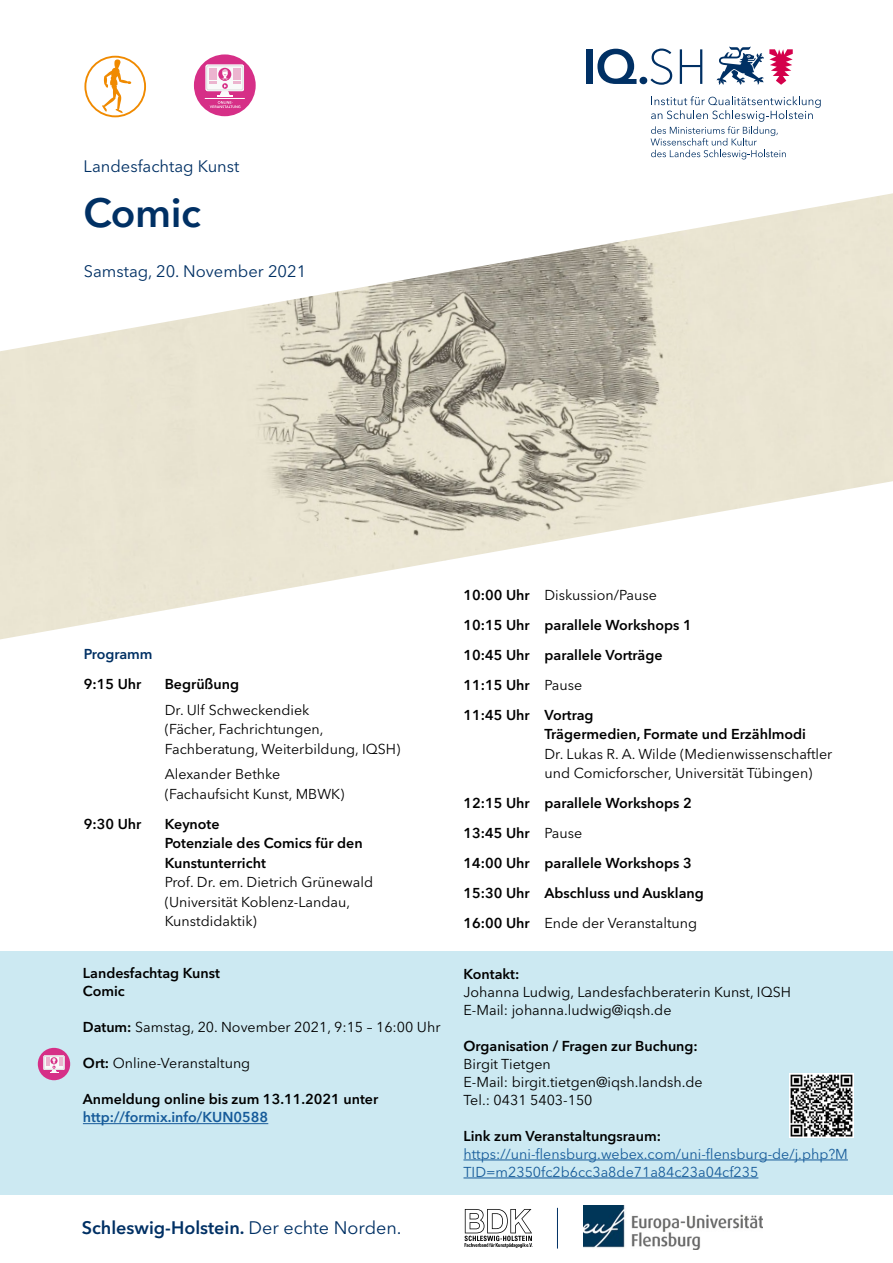
<style>
.page{position:relative;width:893px;height:1263px;background:#fff}
.page>*{position:absolute;margin:0;border:0;box-sizing:border-box;transform-origin:0 0}
.t1{font:600 40.5px "Avenir Next LT Pro";letter-spacing:-.01em;color:#003064}
.t2{font:600 18px "Avenir Next LT Pro";color:#003064}
.t3{font:16.5px "Avenir Next LT Pro";color:#003064}
.t4{font:14.25px/19.5px "Avenir Next LT Pro";color:#000}
.t5{font:600 14.25px/19.5px "Avenir Next LT Pro";color:#000}
.t6{font:14.25px/18px "Avenir Next LT Pro";color:#165b9a}
.t7{font:600 14.25px "Avenir Next LT Pro";color:#165b9a}
.t8{font:600 14.25px "Avenir Next LT Pro";color:#003064}
.s1{font-weight:600}
.s2{font-weight:400}
</style>
<div class="page">
<img style="left:0;top:351px;width:893px;height:288px">
<svg style="left:3px;top:46px;width:890px;height:305px"></svg>
<div style="left:0;top:951px;width:893px;height:312px;background:#cce9f2"></div>
<hr style="left:83px;top:1123px;width:185px;height:1px;background:#165b9a">
<hr style="left:463px;top:1159px;width:385px;height:1px;background:#165b9a">
<hr style="left:463px;top:1177px;width:295px;height:1px;background:#165b9a">
<div style="left:0;top:1195px;width:893px;height:68px;background:#fff"></div>
<svg style="left:650px;top:48px;width:22px;height:37px"></svg>
<svg style="left:680px;top:49px;width:22px;height:35px"></svg>
<svg style="left:717px;top:47px;width:76px;height:38px"></svg>
<div style="left:587px;top:50px;width:6px;height:34px;background:#003064"></div>
<svg style="left:597px;top:49px;width:39px;height:35px"></svg>
<div style="left:639px;top:77px;width:8px;height:7px;background:#003064;border-radius:50%"></div>
<svg style="left:651px;top:96px;width:170px;height:63px"></svg>
<div style="left:38px;top:1048px;width:32px;height:32px;background:#d62f87;border-radius:50%"></div>
<svg style="left:44px;top:1055px;width:20px;height:15px"></svg>
<div style="left:44px;top:1056px;width:20px;height:13px;border:1px solid #dddedf"></div>
<svg style="left:45px;top:1057px;width:17px;height:16px"></svg>
<div style="left:194px;top:54px;width:62px;height:62px;background:#d62f87;border-radius:50%"></div>
<div style="left:206px;top:65px;width:38px;height:26px;background:#e2e3e4;border-radius:2px"></div>
<svg style="left:207px;top:66px;width:36px;height:24px"></svg>
<div style="left:206px;top:66px;width:37px;height:24px;border:1px solid #dddedf;border-radius:2px"></div>
<div style="left:209px;top:68px;width:8px;height:9px;background:#ecb4cf"></div>
<div style="left:233px;top:68px;width:7px;height:9px;background:#ecb4cf"></div>
<svg style="left:209px;top:69px;width:31px;height:39px"></svg>
<hr style="left:205px;top:98px;width:40px;height:1px;background:#fff">
<svg style="left:83px;top:54px;width:65px;height:65px"></svg>
<svg style="left:84px;top:56px;width:62px;height:61px"></svg>
<svg style="left:464px;top:1209px;width:68px;height:39px"></svg>
<img style="left:584px;top:1206px;width:179px;height:43px">
<hr style="left:557px;top:1208px;width:1px;height:40px;background:#003064">
<img style="left:789px;top:1073px;width:64px;height:64px">
<p class="t3" style="left:84px;top:156px;width:157px">Landesfachtag Kunst</p>
<p class="t1" style="left:84px;top:188px;width:119px">Comic</p>
<p class="t3" style="left:84px;top:261px;width:224px">Samstag, 20. November 2021</p>
<p class="t8" style="left:84px;top:646px;width:70px">Programm</p>
<p class="t5" style="left:84px;top:674px;width:59px">9:15 Uhr</p>
<p class="t5" style="left:165px;top:674px;width:76px">Begrüßung</p>
<p class="t4" style="left:165px;top:700px;width:160px">Dr. Ulf Schweckendiek (Fächer, Fachrichtungen,</p>
<p class="t4" style="left:165px;top:739px;width:237px">Fachberatung, Weiterbildung, IQSH)</p>
<p class="t4" style="left:165px;top:765px;width:181px">Alexander Bethke (Fachaufsicht Kunst, MBWK)</p>
<p class="t5" style="left:84px;top:814px;width:59px">9:30 Uhr</p>
<p class="t5" style="left:165px;top:814px;width:199px">Keynote<br>Potenziale des Comics für den<br>Kunstunterricht</p>
<p class="t4" style="left:165px;top:873px;width:210px">Prof. Dr. em. Dietrich Grünewald (Universität Koblenz-Landau,<br>Kunstdidaktik)</p>
<p class="t5" style="left:83px;top:963px;width:139px">Landesfachtag Kunst</p>
<p class="t5" style="left:83px;top:981px;width:43px">Comic</p>
<p class="t4" style="left:83px;top:1017px;width:359px"><span class="s1">Datum:</span> Samstag, 20. November 2021, 9:15 – 16:00 Uhr</p>
<p class="t4" style="left:83px;top:1053px;width:169px"><span class="s1">Ort:</span> Online-Veranstaltung</p>
<p class="t5" style="left:83px;top:1089px;width:297px">Anmeldung online bis zum 13.11.2021 unter</p>
<p class="t7" style="left:83px;top:1108px;width:187px">http://formix.info/KUN0588</p>
<p class="t2" style="left:82px;top:1217px;width:321px">Schleswig-Holstein. <span class="s2">Der echte Norden.</span></p>
<p class="t4" style="left:463px;top:585px;width:195px"><span class="s1">10:00 Uhr</span> Diskussion/Pause</p>
<p class="t5" style="left:463px;top:615px;width:230px">10:15 Uhr parallele Workshops 1</p>
<p class="t5" style="left:463px;top:645px;width:201px">10:45 Uhr parallele Vorträge</p>
<p class="t5" style="left:463px;top:675px;width:120px">11:15 Uhr <span class="s2">Pause</span></p>
<p class="t5" style="left:463px;top:705px;width:132px">11:45 Uhr Vortrag</p>
<p class="t5" style="left:544px;top:724px;width:263px">Trägermedien, Formate und Erzählmodi</p>
<p class="t4" style="left:544px;top:744px;width:289px">Dr. Lukas R. A. Wilde (Medienwissenschaftler und Comicforscher, Universität Tübingen)</p>
<p class="t5" style="left:463px;top:793px;width:230px">12:15 Uhr parallele Workshops 2</p>
<p class="t5" style="left:463px;top:823px;width:120px">13:45 Uhr <span class="s2">Pause</span></p>
<p class="t5" style="left:463px;top:853px;width:230px">14:00 Uhr parallele Workshops 3</p>
<p class="t5" style="left:463px;top:883px;width:242px">15:30 Uhr Abschluss und Ausklang</p>
<p class="t4" style="left:463px;top:913px;width:235px"><span class="s1">16:00 Uhr</span> Ende der Veranstaltung</p>
<p class="t5" style="left:463px;top:964px;width:57px">Kontakt:</p>
<p class="t4" style="left:463px;top:982px;width:329px">Johanna Ludwig, Landesfachberaterin Kunst, IQSH</p>
<p class="t4" style="left:463px;top:1000px;width:210px">E-Mail: johanna.ludwig@iqsh.de</p>
<p class="t5" style="left:463px;top:1036px;width:236px">Organisation / Fragen zur Buchung:</p>
<p class="t4" style="left:463px;top:1054px;width:89px">Birgit Tietgen</p>
<p class="t4" style="left:463px;top:1072px;width:241px">E-Mail: birgit.tietgen@iqsh.landsh.de</p>
<p class="t4" style="left:463px;top:1090px;width:131px">Tel.: 0431 5403-150</p>
<p class="t5" style="left:463px;top:1126px;width:199px">Link zum Veranstaltungsraum:</p>
<p class="t6" style="left:463px;top:1144px;width:386px">https://uni-flensburg.webex.com/uni-flensburg-de/j.php?M<br>TID=m2350fc2b6cc3a8de71a84c23a04cf235</p>
</div>
